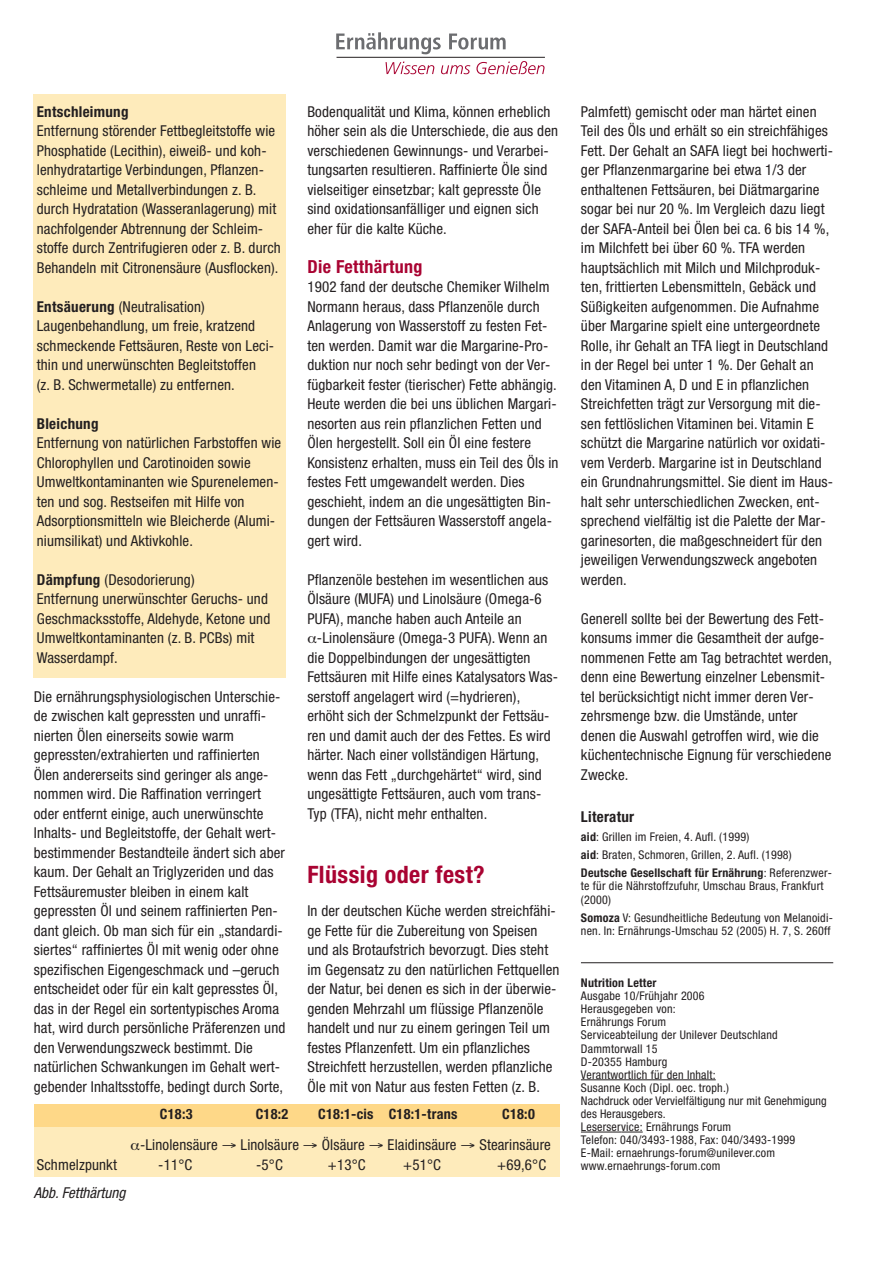
<style>
.page{position:relative;width:893px;height:1263px;background:#fff}
.page>*{position:absolute;margin:0;border:0;box-sizing:border-box;transform-origin:0 0}
.t1{font:700 condensed 24px "Helvetica Neue";letter-spacing:.02em;color:#a90332}
.t2{font:700 condensed 18px "Helvetica Neue";letter-spacing:.02em;color:#a90332}
.t3{font:condensed 15px/19.5px "Helvetica Neue";letter-spacing:.01em;color:#231f20}
.t4{font:700 condensed 15px "Helvetica Neue";letter-spacing:.02em;color:#231f20}
.t5{font:italic condensed 15px "Helvetica Neue";color:#231f20}
.t6{font:700 condensed 14.25px "Helvetica Neue";letter-spacing:.02em;color:#231f20}
.t7{font:condensed 12px/13px "Helvetica Neue";letter-spacing:.02em;color:#231f20}
.t8{font:700 condensed 12px "Helvetica Neue";letter-spacing:.02em;color:#231f20}
.s1{font-weight:700}
</style>
<div class="page">
<svg style="left:336px;top:32px;width:105px;height:22px"></svg>
<svg style="left:449px;top:34px;width:57px;height:16px"></svg>
<svg style="left:386px;top:62px;width:48px;height:12px"></svg>
<svg style="left:441px;top:65px;width:29px;height:9px"></svg>
<svg style="left:476px;top:61px;width:68px;height:13px"></svg>
<hr style="left:337px;top:57px;width:208px;height:1px;background:#231f20">
<hr style="left:581px;top:962px;width:252px;height:1px;background:#231f20">
<hr style="left:586px;top:1079px;width:130px;height:1px;background:#231f20">
<hr style="left:581px;top:1132px;width:40px;height:1px;background:#231f20">
<svg style="left:621px;top:1132px;width:22px;height:1px"></svg>
<div style="left:34px;top:1104px;width:526px;height:73px;background:#fed888"></div>
<div style="left:34px;top:1127px;width:526px;height:50px;background:#feebbb"></div>
<div style="left:34px;top:94px;width:252px;height:583px;background:#feebbb"></div>
<p class="t4" style="left:37px;top:106px;width:93px">Entschleimung</p>
<p class="t3" style="left:37px;top:122px;width:246px">Entfernung störender Fettbegleitstoffe wie Phosphatide (Lecithin), eiweiß- und koh&shy;lenhydratartige Verbindungen, Pflanzen&shy;schleime und Metallverbindungen z. B. durch Hydratation (Wasseranlagerung) mit nachfolgender Abtrennung der Schleim&shy;stoffe durch Zentrifugieren oder z. B. durch Behandeln mit Citronensäure (Ausflocken).</p>
<p class="t3" style="left:37px;top:298px;width:239px"><span class="s1">Entsäuerung</span> (Neutralisation)<br>Laugenbehandlung, um freie, kratzend schmeckende Fettsäuren, Reste von Leci&shy;thin und unerwünschten Begleitstoffen<br>(z. B. Schwermetalle) zu entfernen.</p>
<p class="t4" style="left:37px;top:418px;width:63px">Bleichung</p>
<p class="t3" style="left:37px;top:434px;width:246px">Entfernung von natürlichen Farbstoffen wie Chlorophyllen und Carotinoiden sowie Umweltkontaminanten wie Spurenelemen&shy;ten und sog. Restseifen mit Hilfe von Adsorptionsmitteln wie Bleicherde (Alumi&shy;niumsilikat) und Aktivkohle.</p>
<p class="t3" style="left:37px;top:571px;width:235px"><span class="s1">Dämpfung</span> (Desodorierung)<br>Entfernung unerwünschter Geruchs- und<br>Geschmacksstoffe, Aldehyde, Ketone und<br>Umweltkontaminanten (z. B. PCBs) mit<br>Wasserdampf.</p>
<p class="t3" style="left:34px;top:688px;width:253px">Die ernährungsphysiologischen Unterschie&shy;de zwischen kalt gepressten und unraffi&shy;nierten Ölen einerseits sowie warm gepressten/extrahierten und raffinierten Ölen andererseits sind geringer als ange&shy;nommen wird. Die Raffination verringert oder entfernt einige, auch unerwünschte Inhalts- und Begleitstoffe, der Gehalt wert&shy;bestimmender Bestandteile ändert sich aber kaum. Der Gehalt an Triglyzeriden und das Fettsäuremuster bleiben in einem kalt gepressten Öl und seinem raffinierten Pen&shy;dant gleich. Ob man sich für ein „standardi&shy;siertes“ raffiniertes Öl mit wenig oder ohne spezifischen Eigengeschmack und –geruch entscheidet oder für ein kalt gepresstes Öl, das in der Regel ein sortentypisches Aroma hat, wird durch persönliche Präferenzen und den Verwendungszweck bestimmt. Die natürlichen Schwankungen im Gehalt wert&shy;gebender Inhaltsstoffe, bedingt durch Sorte,</p>
<p class="t3" style="left:307px;top:103px;width:252px">Bodenqualität und Klima, können erheblich höher sein als die Unterschiede, die aus den verschiedenen Gewinnungs- und Verarbei&shy;tungsarten resultieren. Raffinierte Öle sind vielseitiger einsetzbar; kalt gepresste Öle sind oxidationsanfälliger und eignen sich eher für die kalte Küche.</p>
<p class="t2" style="left:307px;top:260px;width:117px">Die Fetthärtung</p>
<p class="t3" style="left:307px;top:278px;width:253px">1902 fand der deutsche Chemiker Wilhelm Normann heraus, dass Pflanzenöle durch Anlagerung von Wasserstoff zu festen Fet&shy;ten werden. Damit war die Margarine-Pro&shy;duktion nur noch sehr bedingt von der Ver&shy;fügbarkeit fester (tierischer) Fette abhängig.<br>Heute werden die bei uns üblichen Margari&shy;nesorten aus rein pflanzlichen Fetten und Ölen hergestellt. Soll ein Öl eine festere Konsistenz erhalten, muss ein Teil des Öls in festes Fett umgewandelt werden. Dies geschieht, indem an die ungesättigten Bin&shy;dungen der Fettsäuren Wasserstoff angela&shy;gert wird.</p>
<p class="t3" style="left:307px;top:571px;width:242px">Pflanzenöle bestehen im wesentlichen aus<br>Ölsäure (MUFA) und Linolsäure (Omega-6<br>PUFA), manche haben auch Anteile an</p>
<p class="t3" style="left:307px;top:629px;width:252px;text-indent:10px">-Linolensäure (Omega-3 PUFA). Wenn an die Doppelbindungen der ungesättigten Fettsäuren mit Hilfe eines Katalysators Was&shy;serstoff angelagert wird (=hydrieren), erhöht sich der Schmelzpunkt der Fettsäu&shy;ren und damit auch der des Fettes. Es wird härter. Nach einer vollständigen Härtung, wenn das Fett „durchgehärtet“ wird, sind ungesättigte Fettsäuren, auch vom trans-Typ (TFA), nicht mehr enthalten.</p>
<h1 class="t1" style="left:307px;top:866px;width:179px">Flüssig oder fest?</h1>
<p class="t3" style="left:307px;top:902px;width:254px">In der deutschen Küche werden streichfähi&shy;ge Fette für die Zubereitung von Speisen und als Brotaufstrich bevorzugt. Dies steht im Gegensatz zu den natürlichen Fettquellen der Natur, bei denen es sich in der überwie&shy;genden Mehrzahl um flüssige Pflanzenöle handelt und nur zu einem geringen Teil um festes Pflanzenfett. Um ein pflanzliches Streichfett herzustellen, werden pflanzliche Öle mit von Natur aus festen Fetten (z. B.</p>
<p class="t6" style="left:160px;top:1108px;width:34px">C18:3</p>
<p class="t6" style="left:256px;top:1108px;width:34px">C18:2</p>
<p class="t6" style="left:318px;top:1108px;width:141px">C18:1-cis C18:1-trans</p>
<p class="t6" style="left:502px;top:1108px;width:34px">C18:0</p>
<p class="t3" style="left:140px;top:1136px;width:412px">-Linolensäure → Linolsäure → Ölsäure → Elaidinsäure → Stearinsäure</p>
<p class="t3" style="left:37px;top:1156px;width:82px">Schmelzpunkt</p>
<p class="t3" style="left:158px;top:1156px;width:36px">-11°C</p>
<p class="t3" style="left:256px;top:1156px;width:28px">-5°C</p>
<p class="t3" style="left:328px;top:1156px;width:39px">+13°C</p>
<p class="t3" style="left:403px;top:1156px;width:39px">+51°C</p>
<p class="t3" style="left:497px;top:1156px;width:50px">+69,6°C</p>
<p class="t5" style="left:34px;top:1188px;width:96px">Abb. Fetthärtung</p>
<p class="t3" style="left:581px;top:103px;width:254px">Palmfett) gemischt oder man härtet einen Teil des Öls und erhält so ein streichfähiges Fett. Der Gehalt an SAFA liegt bei hochwerti&shy;ger Pflanzenmargarine bei etwa 1/3 der enthaltenen Fettsäuren, bei Diätmargarine sogar bei nur 20 %. Im Vergleich dazu liegt der SAFA-Anteil bei Ölen bei ca. 6 bis 14 %, im Milchfett bei über 60 %. TFA werden hauptsächlich mit Milch und Milchproduk&shy;ten, frittierten Lebensmitteln, Gebäck und Süßigkeiten aufgenommen. Die Aufnahme über Margarine spielt eine untergeordnete Rolle, ihr Gehalt an TFA liegt in Deutschland in der Regel bei unter 1 %. Der Gehalt an den Vitaminen A, D und E in pflanzlichen Streichfetten trägt zur Versorgung mit die&shy;sen fettlöslichen Vitaminen bei. Vitamin E schützt die Margarine natürlich vor oxidati&shy;vem Verderb. Margarine ist in Deutschland ein Grundnahrungsmittel. Sie dient im Haus&shy;halt sehr unterschiedlichen Zwecken, ent&shy;sprechend vielfältig ist die Palette der Mar&shy;garinesorten, die maßgeschneidert für den jeweiligen Verwendungszweck angeboten werden.</p>
<p class="t3" style="left:581px;top:610px;width:253px">Generell sollte bei der Bewertung des Fett&shy;konsums immer die Gesamtheit der aufge&shy;nommenen Fette am Tag betrachtet werden, denn eine Bewertung einzelner Lebensmit&shy;tel berücksichtigt nicht immer deren Ver&shy;zehrsmenge bzw. die Umstände, unter denen die Auswahl getroffen wird, wie die küchentechnische Eignung für verschiedene Zwecke.</p>
<p class="t4" style="left:581px;top:811px;width:55px">Literatur</p>
<p class="t7" style="left:581px;top:829px;width:253px;line-height:17.7px"><span class="s1">aid</span>: Grillen im Freien, 4. Aufl. (1999)<br><span class="s1">aid</span>: Braten, Schmoren, Grillen, 2. Aufl. (1998)<br><span class="s1">Deutsche Gesellschaft für Ernährung</span>: Referenzwer-</p>
<p class="t7" style="left:581px;top:880px;width:244px;line-height:13.5px">te für die Nährstoffzufuhr, Umschau Braus, Frankfurt (2000)</p>
<p class="t7" style="left:581px;top:911px;width:253px;line-height:13.5px"><span class="s1">Somoza</span> V: Gesundheitliche Bedeutung von Melanoidi&shy;nen. In: Ernährungs-Umschau 52 (2005) H. 7, S. 260ff</p>
<p class="t8" style="left:581px;top:979px;width:77px">Nutrition Letter</p>
<p class="t7" style="left:581px;top:990px;width:247px">Ausgabe 10/Frühjahr 2006<br>Herausgegeben von:<br>Ernährungs Forum<br>Serviceabteilung der Unilever Deutschland<br>Dammtorwall 15<br>D-20355 Hamburg<br>Verantwortlich für den Inhalt:<br>Susanne Koch (Dipl. oec. troph.)<br>Nachdruck oder Vervielfältigung nur mit Genehmigung des Herausgebers.<br>Leserservice: Ernährungs Forum<br>Telefon: 040/3493-1988, Fax: 040/3493-1999<br>E-Mail: ernaehrungs-forum@unilever.com www.ernaehrungs-forum.com</p>
</div>
